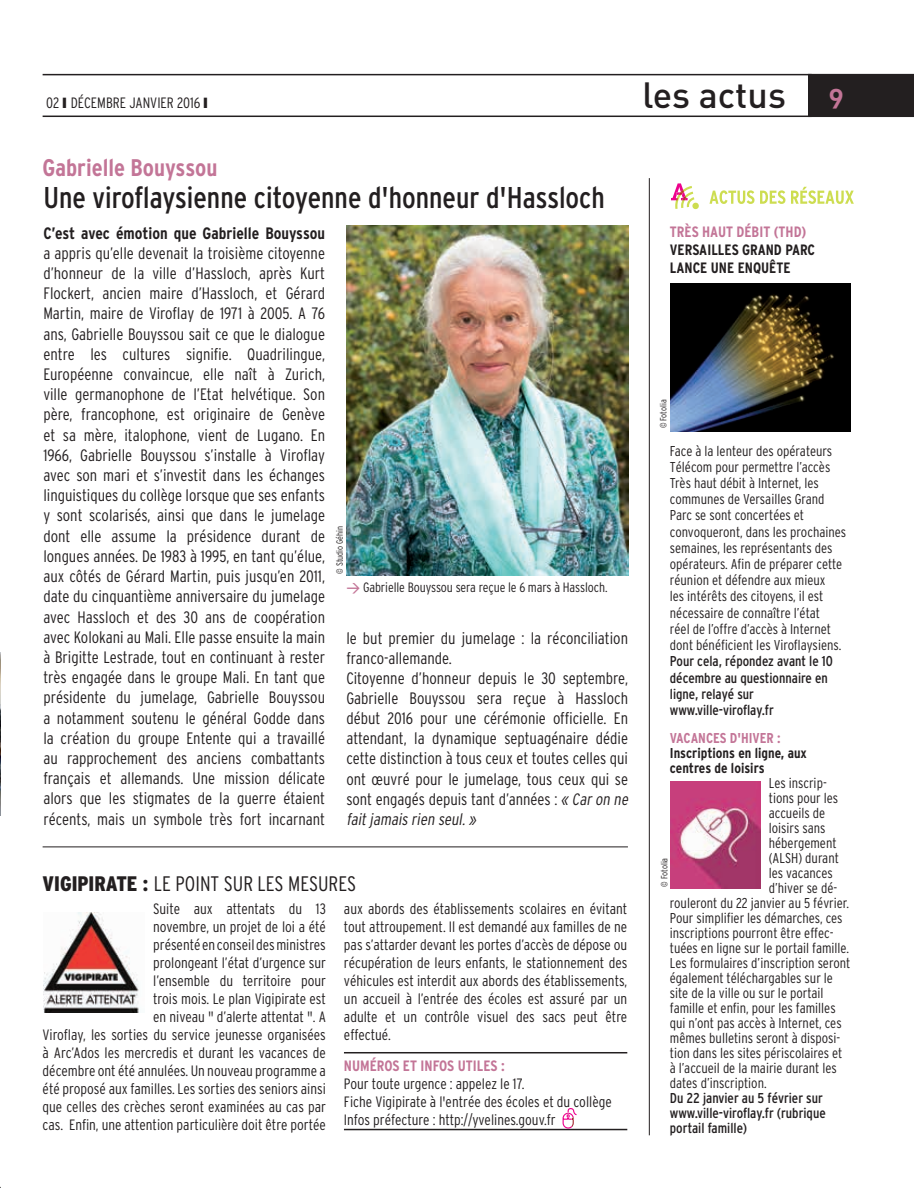
<style>
.page{position:relative;width:914px;height:1188px;background:#fff}
.page>*{position:absolute;margin:0;border:0;box-sizing:border-box;transform-origin:0 0}
.t1{font:500 36px "DIN";color:#231f20}
.t2{font:condensed 30px "Interstate";color:#231f20}
.t3{font:700 condensed 24px "Interstate";color:#c37597}
.t4{font:300 condensed 21px "Interstate";color:#231f20}
.t5{font:300 condensed 16.5px/20.2px "Interstate";color:#231f20;text-align:justify}
.t6{font:700 condensed 16.5px "Interstate";color:#231f20}
.t7{font:300 condensed 15px/18px "Interstate";color:#231f20;text-align:right}
.t8{font:700 condensed 15px "Interstate";color:#c37597}
.t9{font:700 condensed 15px/18px "Interstate";color:#231f20}
.t10{font:300 condensed 14.25px/16.2px "Interstate";color:#231f20}
.t11{font:condensed 14.25px/16.2px "Interstate";color:#231f20}
.t12{font:700 condensed 14.25px/15px "Interstate";color:#231f20}
.t13{font:700 condensed 14.25px "Interstate";color:#c37597}
.t14{font:300 condensed 13.5px "Interstate";letter-spacing:-.005em;color:#231f20}
.t15{font:300 condensed 9px "Interstate";color:#231f20}
.s1{font-family:"DIN Bold Alternate";font-weight:400;font-size:27px;color:#c37597}
.s2{font-family:"DIN";font-weight:500;font-stretch:normal;color:#c37597}
.s3{font-style:italic}
.s4{font-weight:900}
</style>
<div class="page">
<div style="left:811px;top:74px;width:103px;height:43px;background:#231f20"></div>
<div style="left:42px;top:74px;width:769px;height:43px;border:2px solid #231f20"></div>
<img style="left:346px;top:225px;width:282px;height:350px">
<img style="left:671px;top:781px;width:89px;height:107px">
<img style="left:0;top:652px;width:1px;height:163px">
<hr style="left:649px;top:178px;width:1px;height:957px;background:#231f20">
<svg style="left:709px;top:190px;width:45px;height:14px"></svg>
<svg style="left:760px;top:190px;width:25px;height:14px"></svg>
<svg style="left:791px;top:187px;width:63px;height:17px"></svg>
<svg style="left:671px;top:183px;width:28px;height:26px"></svg>
<hr style="left:43px;top:846px;width:585px;height:1px;background:#231f20">
<img style="left:671px;top:283px;width:179px;height:148px">
<hr style="left:344px;top:1051px;width:283px;height:2px;background:#231f20">
<hr style="left:344px;top:1128px;width:283px;height:2px;background:#231f20">
<img style="left:43px;top:912px;width:96px;height:100px">
<svg style="left:562px;top:1108px;width:14px;height:20px"></svg>
<p class="t7" style="left:46px;top:94px;width:163px">02 ❙ DÉCEMBRE JANVIER 2016 ❙</p>
<h1 class="t1" style="left:642px;top:72px;width:203px">les actus <span class="s1">9</span></h1>
<h3 class="t3" style="left:43px;top:154px;width:176px">Gabrielle Bouyssou</h3>
<h2 class="t2" style="left:43px;top:180px;width:563px">Une viroflaysienne citoyenne d'honneur d'Hassloch</h2>
<p class="t6" style="left:43px;top:223px;width:283px">C’est avec émotion que Gabrielle Bouyssou</p>
<p class="t5" style="left:43px;top:243px;width:283px">a appris qu’elle devenait la troisième citoyenne d’honneur de la ville d’Hassloch, après Kurt Flockert, ancien maire d’Hassloch, et Gérard Martin, maire de Viroflay de 1971 à 2005. A 76 ans, Gabrielle Bouyssou sait ce que le dialogue entre les cultures signifie. Quadrilingue, Européenne convaincue, elle naît à Zurich, ville germanophone de l’Etat helvétique. Son père, francophone, est originaire de Genève et sa mère, italophone, vient de Lugano. En 1966, Gabrielle Bouyssou s’installe à Viroflay avec son mari et s’investit dans les échanges linguistiques du collège lorsque que ses enfants y sont scolarisés, ainsi que dans le jumelage dont elle assume la présidence durant de longues années. De 1983 à 1995, en tant qu’élue, aux côtés de Gérard Martin, puis jusqu’en 2011, date du cinquantième anniversaire du jumelage avec Hassloch et des 30 ans de coopération avec Kolokani au Mali. Elle passe ensuite la main à Brigitte Lestrade, tout en continuant à rester très engagée dans le groupe Mali. En tant que présidente du jumelage, Gabrielle Bouyssou a notamment soutenu le général Godde dans la création du groupe Entente qui a travaillé au rapprochement des anciens combattants français et allemands. Une mission délicate alors que les stigmates de la guerre étaient récents, mais un symbole très fort incarnant</p>
<p class="t15" style="left:335px;top:573px;width:49px;rotate:-90deg">© Studio Géhin</p>
<p class="t14" style="left:346px;top:579px;width:263px"><span class="s2">&gt;</span> Gabrielle Bouyssou sera reçue le 6 mars à Hassloch.</p>
<p class="t5" style="left:346px;top:628px;width:286px;text-align:left">le but premier du jumelage : la réconciliation franco-allemande.<br>Citoyenne d’honneur depuis le 30 septembre, Gabrielle Bouyssou sera reçue à Hassloch début 2016 pour une cérémonie officielle. En attendant, la dynamique septuagénaire dédie cette distinction à tous ceux et toutes celles qui ont œuvré pour le jumelage, tous ceux qui se sont engagés depuis tant d’années : <span class="s3">« Caron ne faitjamais rien seul.»</span></p>
<p class="t4" style="left:43px;top:872px;width:315px"><span class="s4">VIGIPIRATE :</span> LE POINT SUR LES MESURES</p>
<p class="t7" style="left:43px;top:899px;width:285px">Suite aux attentats du 13<br>novembre, un projet de loi a été<br>présenté en conseil des ministres<br>prolongeant l’état d’urgence sur<br>l’ensemble du territoire pour<br>trois mois. Le plan Vigipirate est<br>en niveau " d’alerte attentat ". A<br>Viroflay, les sorties du service jeunesse organisées à Arc’Ados les mercredis et durant les vacances de décembre ont été annulées. Un nouveau programme a été proposé aux familles. Les sorties des seniors ainsi que celles des crèches seront examinées au cas par cas. Enfin, une attention particulière doit être portée</p>
<p class="t7" style="left:344px;top:899px;width:285px;text-align:justify">aux abords des établissements scolaires en évitant tout attroupement. Il est demandé aux familles de ne pas s’attarder devant les portes d’accès de dépose ou récupération de leurs enfants, le stationnement des véhicules est interdit aux abords des établissements, un accueil à l’entrée des écoles est assuré par un adulte et un contrôle visuel des sacs peut être effectué.</p>
<p class="t8" style="left:344px;top:1056px;width:162px">NUMÉROS ET INFOS UTILES :</p>
<p class="t7" style="left:344px;top:1074px;width:269px;text-align:left">Pour toute urgence : appelez le 17.<br>Fiche Vigipirate à l'entrée des écoles et du collège<br>Infos préfecture : http://yvelines.gouv.fr</p>
<p class="t8" style="left:670px;top:223px;width:138px">TRÈS HAUT DÉBIT (THD)</p>
<p class="t9" style="left:670px;top:240px;width:147px">VERSAILLES GRAND PARC<br>LANCE UNE ENQUÊTE</p>
<p class="t15" style="left:658px;top:428px;width:30px;rotate:-90deg">© Fotolia</p>
<p class="t10" style="left:670px;top:442px;width:178px">Face à la lenteur des opérateurs<br>Télécom pour permettre l’accès<br>Très haut débit à Internet, les communes de Versailles Grand<br>Parc se sont concertées et convoqueront, dans les prochaines semaines, les représentants des opérateurs. Afin de préparer cette réunion et défendre aux mieux<br>les intérêts des citoyens, il est nécessaire de connaître l’état<br>réel de l’offre d’accès à Internet dont bénéficient les Viroflaysiens.</p>
<p class="t11" style="left:670px;top:653px;width:165px">Pour cela, répondez avant le 10 décembre au questionnaire en ligne, relayé sur www.ville-viroflay.fr</p>
<p class="t13" style="left:670px;top:729px;width:112px">VACANCES D'HIVER :</p>
<p class="t12" style="left:670px;top:745px;width:139px">Inscriptions en ligne, aux centres de loisirs</p>
<p class="t10" style="left:769px;top:774px;width:60px">Les inscrip-</p>
<p class="t10" style="left:769px;top:789px;width:71px">tions pour les</p>
<p class="t10" style="left:769px;top:804px;width:58px">accueils de</p>
<p class="t10" style="left:769px;top:819px;width:58px">loisirs sans</p>
<p class="t10" style="left:769px;top:834px;width:69px">hébergement</p>
<p class="t10" style="left:769px;top:849px;width:72px">(ALSH) durant</p>
<p class="t10" style="left:769px;top:864px;width:66px">les vacances</p>
<p class="t10" style="left:769px;top:879px;width:70px">d’hiver se dé-</p>
<p class="t10" style="left:670px;top:894px;width:181px">rouleront du 22 janvier au 5 février.</p>
<p class="t10" style="left:670px;top:909px;width:174px">Pour simplifier les démarches, ces</p>
<p class="t10" style="left:670px;top:924px;width:165px">inscriptions pourront être effec-</p>
<p class="t10" style="left:670px;top:939px;width:181px">tuées en ligne sur le portail famille.</p>
<p class="t10" style="left:670px;top:954px;width:182px">Les formulaires d’inscription seront</p>
<p class="t10" style="left:670px;top:969px;width:165px">également téléchargables sur le</p>
<p class="t10" style="left:670px;top:984px;width:155px">site de la ville ou sur le portail</p>
<p class="t10" style="left:670px;top:999px;width:167px">famille et enfin, pour les familles</p>
<p class="t10" style="left:670px;top:1014px;width:173px">qui n’ont pas accès à Internet, ces</p>
<p class="t10" style="left:670px;top:1029px;width:172px">mêmes bulletins seront à disposi-</p>
<p class="t10" style="left:670px;top:1044px;width:174px">tion dans les sites périscolaires et</p>
<p class="t10" style="left:670px;top:1059px;width:168px">à l’accueil de la mairie durant les</p>
<p class="t10" style="left:670px;top:1074px;width:98px">dates d’inscription.</p>
<p class="t11" style="left:670px;top:1090px;width:157px;line-height:15px">Du 22 janvier au 5 février sur www.ville-viroflay.fr (rubrique portail famille)</p>
<p class="t15" style="left:659px;top:886px;width:30px;rotate:-90deg">© Fotolia</p>
</div>
